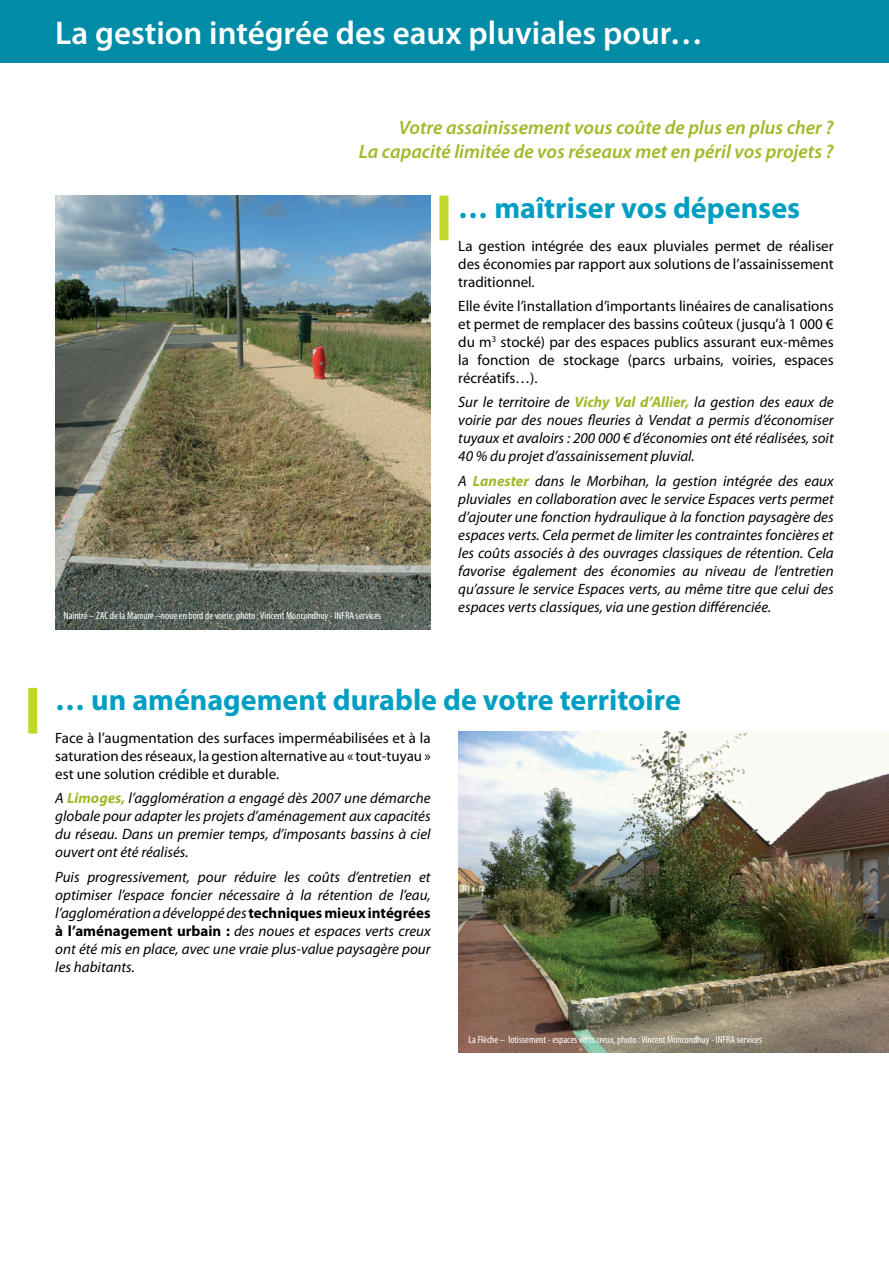
<style>
.page{position:relative;width:889px;height:1263px;background:#fff}
.page>*{position:absolute;margin:0;border:0;box-sizing:border-box;transform-origin:0 0}
.t1{font:600 33px "Myriad Pro";color:#fff}
.TITRE_2{font:700 30px "Myriad Pro";color:#009ec2}
.Question{font:italic 600 19.5px "Myriad Pro";color:#a0b929}
.normal_ital{font:italic 15px/18px "Myriad Pro";color:#000;text-align:justify}
.t2{font:15px/18px "Myriad Pro";color:#000;text-align:justify}
.t3{font:condensed 10.5px "Myriad Pro";color:#fff}
.s1{font-weight:700;color:#a0b929}
.s2{font-weight:700;font-style:normal}
</style>
<div class="page">
<div style="left:0;top:0;width:889px;height:62px;background:#008ba7"></div>
<img style="left:55px;top:196px;width:376px;height:434px">
<img style="left:458px;top:731px;width:431px;height:322px">
<div style="left:439px;top:196px;width:9px;height:44px;background:#c1d72e"></div>
<div style="left:28px;top:688px;width:9px;height:45px;background:#c1d72e"></div>
<hr style="left:888px;top:1201px;width:1px;height:62px;background:#008ba7">
<p class="t1" style="left:55px;top:11px;width:649px">La gestion intégrée des eaux pluviales pour…</p>
<p class="Question" style="left:399px;top:115px;width:436px">Votre assainissement vous coûte de plus en plus cher ?</p>
<p class="Question" style="left:359px;top:139px;width:476px">La capacité limitée de vos réseaux met en péril vos projets ?</p>
<p class="TITRE_2" style="left:458px;top:188px;width:343px">… maîtriser vos dépenses</p>
<p class="t2" style="left:458px;top:236px;width:377px">La gestion intégrée des eaux pluviales permet de réaliser des économies par rapport aux solutions de l’assainissement traditionnel.</p>
<p class="t2" style="left:458px;top:297px;width:377px">Elle évite l’installation d’importants linéaires de canalisations et permet de remplacer des bassins coûteux (jusqu’à 1 000 € du m<sup>3</sup> stocké) par des espaces publics assurant eux-mêmes la fonction de stockage (parcs urbains, voiries, espaces récréatifs…).</p>
<p class="normal_ital" style="left:458px;top:393px;width:377px">Sur le territoire de <span class="s1">Vichy Val d’Allier,</span> la gestion des eaux de voirie par des noues fleuries à Vendat a permis d’économiser tuyaux et avaloirs : 200 000 € d’économies ont été réalisées, soit 40 % du projet d’assainissement pluvial.</p>
<p class="normal_ital" style="left:458px;top:471px;width:377px">A <span class="s1">Lanester</span> dans le Morbihan, la gestion intégrée des eaux pluviales en collaboration avec le service Espaces verts permet d’ajouter une fonction hydraulique à la fonction paysagère des espaces verts. Cela permet de limiter les contraintes foncières et les coûts associés à des ouvrages classiques de rétention. Cela favorise également des économies au niveau de l’entretien qu’assure le service Espaces verts, au même titre que celui des espaces verts classiques, via une gestion différenciée.</p>
<p class="t3" style="left:64px;top:610px;width:318px">Naintré – ZAC de la Maroure –noue en bord de voirie, photo : Vincent Moncondhuy - INFRA services</p>
<p class="TITRE_2" style="left:55px;top:681px;width:627px">… un aménagement durable de votre territoire</p>
<p class="t2" style="left:55px;top:729px;width:377px">Face à l’augmentation des surfaces imperméabilisées et à la saturation des réseaux, la gestion alternative au « tout-tuyau » est une solution crédible et durable.</p>
<p class="normal_ital" style="left:55px;top:789px;width:377px">A <span class="s1">Limoges,</span> l’agglomération a engagé dès 2007 une démarche globale pour adapter les projets d’aménagement aux capacités du réseau. Dans un premier temps, d’imposants bassins à ciel ouvert ont été réalisés.</p>
<p class="normal_ital" style="left:55px;top:867px;width:377px">Puis progressivement, pour réduire les coûts d’entretien et optimiser l’espace foncier nécessaire à la rétention de l’eau, l’agglomération a développé des <span class="s2">techniques mieux intégrées à l’aménagement urbain :</span> des noues et espaces verts creux ont été mis en place, avec une vraie plus-value paysagère pour les habitants.</p>
<p class="t3" style="left:468px;top:1033px;width:295px">La Flèche – lotissement - espaces verts creux, photo : Vincent Moncondhuy - INFRA services</p>
</div>
